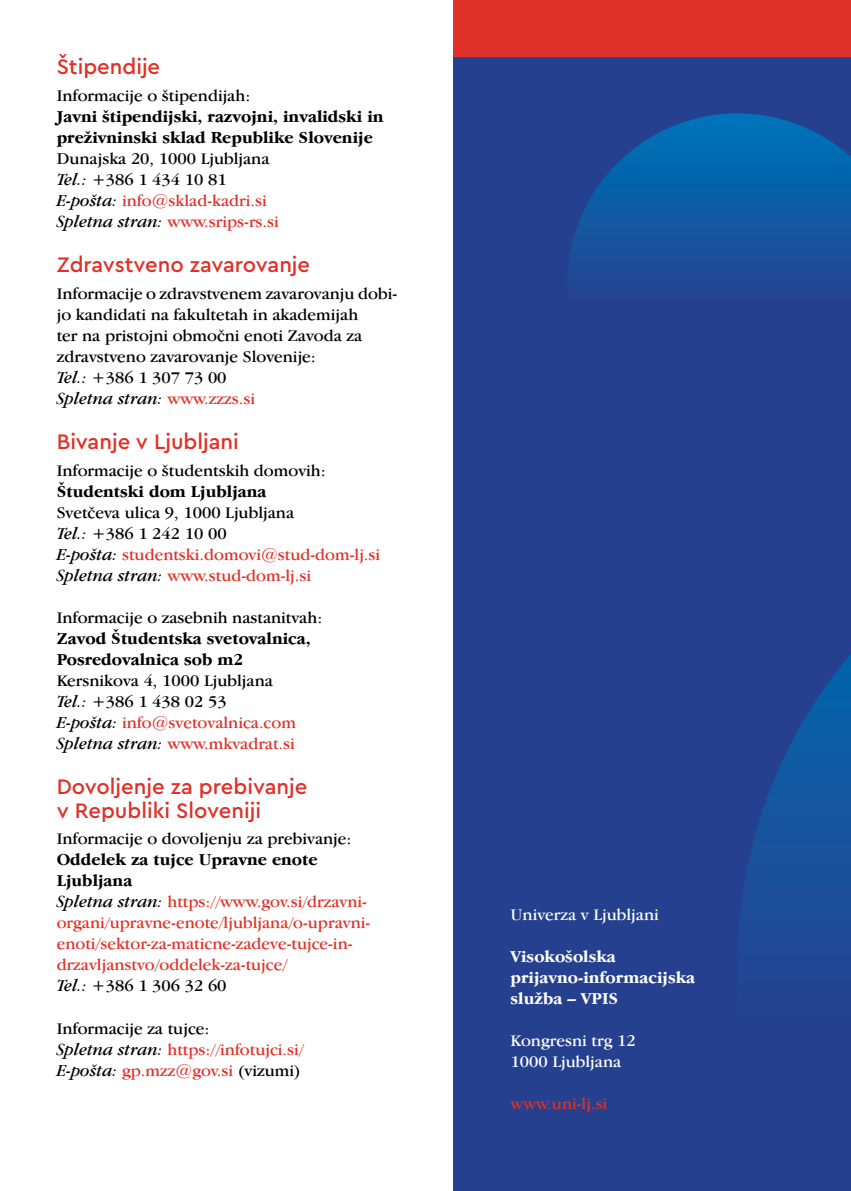
<style>
.page{position:relative;width:851px;height:1191px;background:#fff}
.page>*{position:absolute;margin:0;border:0;box-sizing:border-box;transform-origin:0 0}
.t1{font:500 22px/24px "Cera Pro";color:#e03128}
.t2{font:17px/21px "Garmd ITC Bk BT";color:#000}
.t3{font:17px/21px "Garmd ITC Bk BT";color:#e03128}
.t4{font:700 17px/21px "Garmd ITC Bk BT";color:#000}
.t5{font:17px/21px "Garmd ITC Bk BT";color:#fff}
.t6{font:700 17px/21px "Garmd ITC Bk BT";color:#fff}
.s1{font-style:italic}
.s2{color:#e03128}
.s3{color:#000}
.s4{font-style:italic;color:#000}
.s5{font-weight:700;color:#000}
</style>
<div class="page">
<div style="left:454px;top:0;width:396px;height:1191px;background:#25408f"></div>
<div style="left:454px;top:0;width:396px;height:57px;background:#e03128"></div>
<svg style="left:739px;top:655px;width:111px;height:274px"></svg>
<svg style="left:568px;top:113px;width:282px;height:158px"></svg>
<p class="t1" style="left:57px;top:54px;width:105px">Štipendije</p>
<p class="t2" style="left:57px;top:85px;width:195px">Informacije o štipendijah:</p>
<p class="t4" style="left:57px;top:106px;width:328px">Javni štipendijski, razvojni, invalidski in preživninski sklad Republike Slovenije</p>
<p class="t2" style="left:57px;top:148px;width:224px">Dunajska 20, 1000 Ljubljana<br><span class="s1">Tel.:</span> +386 1 434 10 81<br><span class="s1">E-pošta:</span> <span class="s2">info@sklad-kadri.si<br></span><span class="s1">Spletna stran:</span> <span class="s2">www.srips-rs.si</span></p>
<p class="t1" style="left:57px;top:252px;width:255px">Zdravstveno zavarovanje</p>
<p class="t2" style="left:57px;top:283px;width:342px">Informacije o zdravstvenem zavarovanju dobi&shy;jo kandidati na fakultetah in akademijah<br>ter na pristojni območni enoti Zavoda za zdravstveno zavarovanje Slovenije:<br><span class="s1">Tel.:</span> +386 1 307 73 00<br><span class="s1">Spletna stran:</span> <span class="s2">www.zzzs.si</span></p>
<p class="t1" style="left:57px;top:428px;width:184px">Bivanje v Ljubljani</p>
<p class="t2" style="left:57px;top:459px;width:270px">Informacije o študentskih domovih:</p>
<p class="t4" style="left:57px;top:481px;width:211px">Študentski dom Ljubljana</p>
<p class="t3" style="left:57px;top:501px;width:325px"><span class="s3">Svetčeva ulica 9, 1000 Ljubljana<br></span><span class="s4">Tel.:</span> <span class="s3">+386 1 242 10 00<br></span><span class="s4">E-pošta:</span> studentski.domovi@stud-dom-lj.si <span class="s4">Spletna stran:</span> www.stud-dom-lj.si</p>
<p class="t2" style="left:57px;top:606px;width:267px">Informacije o zasebnih nastanitvah:</p>
<p class="t4" style="left:57px;top:627px;width:255px">Zavod Študentska svetovalnica,<br>Posredovalnica sob m2</p>
<p class="t2" style="left:57px;top:669px;width:241px">Kersnikova 4, 1000 Ljubljana<br><span class="s1">Tel.:</span> +386 1 438 02 53<br><span class="s1">E-pošta:</span> <span class="s2">info@svetovalnica.com<br></span><span class="s1">Spletna stran:</span> <span class="s2">www.mkvadrat.si</span></p>
<p class="t1" style="left:57px;top:773px;width:252px">Dovoljenje za prebivanje v Republiki Sloveniji</p>
<p class="t2" style="left:57px;top:828px;width:296px">Informacije o dovoljenju za prebivanje:</p>
<p class="t3" style="left:57px;top:849px;width:315px"><span class="s5">Oddelek za tujce Upravne enote Ljubljana<br></span><span class="s4">Spletna stran:</span> https://www.gov.si/drzavni&shy;organi/upravne-enote/ljubljana/o-upravni&shy;enoti/sektor-za-maticne-zadeve-tujce-in&shy;drzavljanstvo/oddelek-za-tujce/<br><span class="s4">Tel.:</span> <span class="s3">+386 1 306 32 60</span></p>
<p class="t3" style="left:57px;top:1017px;width:248px"><span class="s3">Informacije za tujce:<br></span><span class="s4">Spletna stran:</span> https://infotujci.si/<br><span class="s4">E-pošta:</span> gp.mzz@gov.si <span class="s3">(vizumi)</span></p>
<p class="t5" style="left:510px;top:904px;width:150px">Univerza v Ljubljani</p>
<p class="t6" style="left:510px;top:946px;width:186px">Visokošolska prijavno-informacijska služba – VPIS</p>
<p class="t5" style="left:510px;top:1030px;width:127px">Kongresni trg 12<br>1000 Ljubljana</p>
<p class="t3" style="left:510px;top:1093px;width:98px">www.uni-lj.si</p>
</div>
